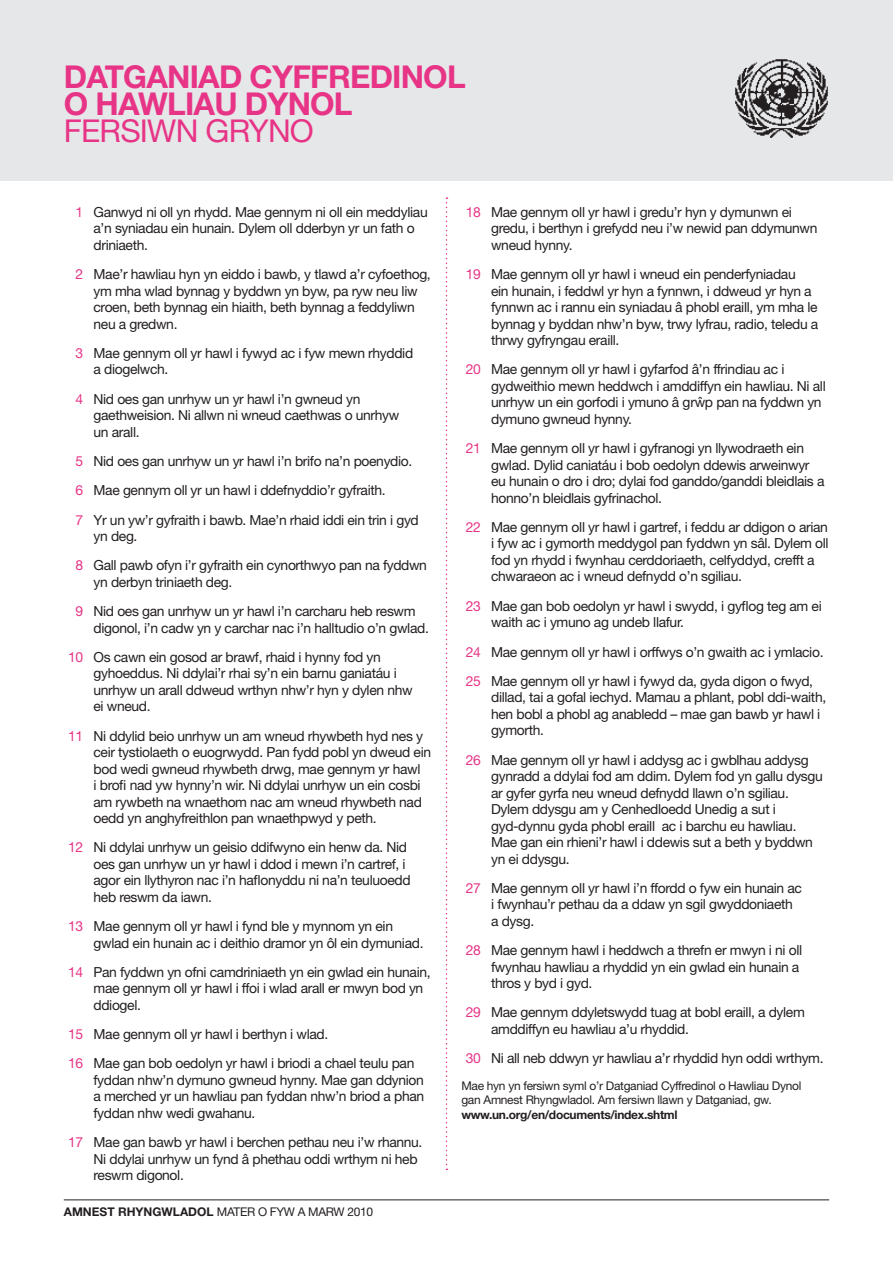
<style>
.page{position:relative;width:893px;height:1263px;background:#fff}
.page>*{position:absolute;margin:0;border:0;box-sizing:border-box;transform-origin:0 0}
.t1{font:700 31.5px/27px "Helvetica Neue";letter-spacing:-.025em;color:#e73486}
.t2{font:31.5px "Helvetica Neue";letter-spacing:-.025em;color:#e73486}
.t3{font:13.8px/16.5px "Helvetica Neue";letter-spacing:-.025em;color:#231f20}
.t4{font:12px/14.2px "Helvetica Neue";letter-spacing:-.025em;color:#231f20}
.t5{font:700 12px "Helvetica Neue";letter-spacing:-.025em;color:#231f20}
.s1{color:#e73486}
.s2{font-weight:700}
</style>
<div class="page">
<hr style="left:64px;top:1199px;width:765px;height:1px;background:#231f20">
<div style="left:0;top:0;width:893px;height:180px;background:#e6e7e9"></div>
<img style="left:735px;top:59px;width:93px;height:79px">
<svg style="left:446px;top:197px;width:1px;height:973px"></svg>
<h1 class="t1" style="left:64px;top:63px;width:403px;text-indent:59px">gan iad cyffredinol o hawliau dynol</h1>
<h1 class="t2" style="left:64px;top:112px;width:246px">Fersiwn gryno</h1>
<h1 class="t1" style="left:64px;top:63px;width:21px">Dat</h1>
<p class="t3" style="left:94px;top:204px;width:336px;text-indent:-18px"><span class="s1">1</span> Ganwyd ni oll yn rhydd. Mae gennym ni oll ein meddyliau a’n syniadau ein hunain. Dylem oll dderbyn yr un fath o driniaeth.</p>
<p class="t3" style="left:94px;top:266px;width:339px;text-indent:-18px"><span class="s1">2</span> Mae’r hawliau hyn yn eiddo i bawb, y tlawd a’r cyfoethog, ym mha wlad bynnag y byddwn yn byw, pa ryw neu liw croen, beth bynnag ein hiaith, beth bynnag a feddyliwn neu a gredwn.</p>
<p class="t3" style="left:94px;top:345px;width:321px;text-indent:-18px"><span class="s1">3</span> Mae gennym oll yr hawl i fywyd ac i fyw mewn rhyddid a diogelwch.</p>
<p class="t3" style="left:94px;top:390px;width:307px;text-indent:-18px"><span class="s1">4</span> N id oes gan unrhyw un yr hawl i’n gwneud yn gaethweision. Ni allwn ni wneud caethwas o unrhyw un arall.</p>
<p class="t3" style="left:76px;top:446px;width:345px;line-height:29.2px"><span class="s1">5</span> N id oes gan unrhyw un yr hawl i’n brifo na’n poenydio.<br><span class="s1">6</span> Mae gennym oll yr un hawl i ddefnyddio’r gyfraith.<br><span class="s1">7</span> Yr un yw’r gyfraith i bawb. Mae’n rhaid iddi ein trin i gyd</p>
<p class="t3" style="left:76px;top:521px;width:353px;line-height:29.2px;text-indent:18px">yn deg.<br><span class="s1">8</span> Gall pawb ofyn i’r gyfraith ein cynorthwyo pan na fyddwn</p>
<p class="t3" style="left:76px;top:567px;width:342px;line-height:29.2px;text-indent:18px">yn derbyn triniaeth deg.<br><span class="s1">9</span> N id oes gan unrhyw un yr hawl i’n carcharu heb reswm</p>
<p class="t3" style="left:68px;top:613px;width:362px;line-height:29.2px;text-indent:25px">digonol, i’n cadw yn y carchar nac i’n halltudio o’n gwlad.<br><span class="s1">10</span> Os cawn ein gosod ar brawf, rhaid i hynny fod yn</p>
<p class="t3" style="left:94px;top:665px;width:321px">gyhoeddus. Ni ddylai’r rhai sy’n ein barnu ganiatáu i unrhyw un arall ddweud wrthyn nhw’r hyn y dylen nhw ei wneud.</p>
<p class="t3" style="left:94px;top:727px;width:339px;text-indent:-25px"><span class="s1">11</span> N i ddylid beio unrhyw un am wneud rhywbeth hyd nes y ceir tystiolaeth o euogrwydd. Pan fydd pobl yn dweud ein bod wedi gwneud rhywbeth drwg, mae gennym yr hawl<br>i brofi nad yw hynny’n wir. Ni ddylai unrhyw un ein cosbi am rywbeth na wnaethom nac am wneud rhywbeth nad oedd yn anghyfreithlon pan wnaethpwyd y peth.</p>
<p class="t3" style="left:94px;top:839px;width:319px;text-indent:-25px"><span class="s1">12</span> N i ddylai unrhyw un geisio ddifwyno ein henw da. Nid oes gan unrhyw un yr hawl i ddod i mewn i’n cartref, i agor ein llythyron nac i’n haflonyddu ni na’n teuluoedd heb reswm da iawn.</p>
<p class="t3" style="left:94px;top:918px;width:331px;text-indent:-25px"><span class="s1">13</span> Mae gennym oll yr hawl i fynd ble y mynnom yn ein gwlad ein hunain ac i deithio dramor yn ôl ein dymuniad.</p>
<p class="t3" style="left:94px;top:963px;width:339px;text-indent:-25px"><span class="s1">14</span> Pan fyddwn yn ofni camdriniaeth yn ein gwlad ein hunain, mae gennym oll yr hawl i ffoi i wlad arall er mwyn bod yn ddiogel.</p>
<p class="t3" style="left:68px;top:1019px;width:348px;line-height:29.2px"><span class="s1">15</span> Mae gennym oll yr hawl i berthyn i wlad.<br><span class="s1">16</span> Mae gan bob oedolyn yr hawl i briodi a chael teulu pan</p>
<p class="t3" style="left:94px;top:1071px;width:332px;text-align:justify">fyddan nhw’n dymuno gwneud hynny. Mae gan ddynion a merched yr un hawliau pan fyddan nhw’n briod a phan fyddan nhw wedi gwahanu.</p>
<p class="t3" style="left:94px;top:1134px;width:330px;text-indent:-25px"><span class="s1">17</span> Mae gan bawb yr hawl i berchen pethau neu i’w rhannu.<br>Ni ddylai unrhyw un fynd â phethau oddi wrthym ni heb reswm digonol.</p>
<p class="t4" style="left:64px;top:1204px;width:311px"><span class="s2">AMNEST Rhyngwladol</span> MATER O FYW A MARW 2010</p>
<p class="t3" style="left:491px;top:204px;width:328px;text-indent:-25px"><span class="s1">18</span> Mae gennym oll yr hawl i gredu’r hyn y dymunwn ei gredu, i berthyn i grefydd neu i’w newid pan ddymunwn wneud hynny.</p>
<p class="t3" style="left:491px;top:266px;width:329px;text-indent:-25px"><span class="s1">19</span> Mae gennym oll yr hawl i wneud ein penderfyniadau<br>ein hunain, i feddwl yr hyn a fynnwn, i ddweud yr hyn a fynnwn ac i rannu ein syniadau â phobl eraill, ym mha le bynnag y byddan nhw’n byw, trwy lyfrau, radio, teledu a thrwy gyfryngau eraill.</p>
<p class="t3" style="left:491px;top:361px;width:336px;text-indent:-25px"><span class="s1">20</span> Mae gennym oll yr hawl i gyfarfod â’n ffrindiau ac i gydweithio mewn heddwch i amddiffyn ein hawliau. Ni all unrhyw un ein gorfodi i ymuno â grwˆ p pan na fyddwn yn dymuno gwneud hynny.</p>
<p class="t3" style="left:491px;top:440px;width:335px;text-indent:-25px"><span class="s1">21</span> Mae gennym oll yr hawl i gyfranogi yn llywodraeth ein gwlad. Dylid caniatáu i bob oedolyn ddewis arweinwyr eu hunain o dro i dro; dylai fod ganddo/ganddi bleidlais a honno’n bleidlais gyfrinachol.</p>
<p class="t3" style="left:491px;top:519px;width:339px;text-indent:-25px"><span class="s1">22</span> Mae gennym oll yr hawl i gartref, i feddu ar ddigon o arian i fyw ac i gymorth meddygol pan fyddwn yn sâl. Dylem oll fod yn rhydd i fwynhau cerddoriaeth, celfyddyd, crefft a chwaraeon ac i wneud defnydd o’n sgiliau.</p>
<p class="t3" style="left:491px;top:597px;width:332px;text-indent:-25px"><span class="s1">23</span> Mae gan bob oedolyn yr hawl i swydd, i gyflog teg am ei waith ac i ymuno ag undeb llafur.</p>
<p class="t3" style="left:466px;top:637px;width:359px;line-height:29.2px"><span class="s1">24</span> Mae gennym oll yr hawl i orffwys o’n gwaith ac i ymlacio.<br><span class="s1">25</span> Mae gennym oll yr hawl i fywyd da, gyda digon o fwyd,</p>
<p class="t3" style="left:491px;top:689px;width:337px">dillad, tai a gofal iechyd. Mamau a phlant, pobl ddi-waith, hen bobl a phobl ag anabledd – mae gan bawb yr hawl i gymorth.</p>
<p class="t3" style="left:491px;top:751px;width:333px;text-indent:-25px"><span class="s1">26</span> Mae gennym oll yr hawl i addysg ac i gwblhau addysg gynradd a ddylai fod am ddim. Dylem fod yn gallu dysgu ar gyfer gyrfa neu wneud defnydd llawn o’n sgiliau.<br>Dylem ddysgu am y Cenhedloedd Unedig a sut i gyd-dynnu gyda phobl eraill ac i barchu eu hawliau.<br>Mae gan ein rhieni’r hawl i ddewis sut a beth y byddwn yn ei ddysgu.</p>
<p class="t3" style="left:491px;top:879px;width:312px;text-indent:-25px"><span class="s1">27</span> Mae gennym oll yr hawl i’n ffordd o fyw ein hunain ac i fwynhau’r pethau da a ddaw yn sgil gwyddoniaeth a dysg.</p>
<p class="t3" style="left:491px;top:942px;width:313px;text-indent:-25px"><span class="s1">28</span> Mae gennym hawl i heddwch a threfn er mwyn i ni oll fwynhau hawliau a rhyddid yn ein gwlad ein hunain a thros y byd i gyd.</p>
<p class="t3" style="left:491px;top:1004px;width:315px;text-indent:-25px"><span class="s1">29</span> Mae gennym ddyletswydd tuag at bobl eraill, a dylem amddiffyn eu hawliau a’u rhyddid.</p>
<p class="t3" style="left:466px;top:1050px;width:359px"><span class="s1">30</span> N i all neb ddwyn yr hawliau a’r rhyddid hyn oddi wrthym.</p>
<p class="t4" style="left:461px;top:1078px;width:341px">Mae hyn yn fersiwn syml o’r Datganiad Cyffredinol o Hawliau Dynol gan Amnest Rhyngwladol. Am fersiwn llawn y Datganiad, gw.</p>
<p class="t5" style="left:461px;top:1107px;width:218px">www.un.org/en/documents/index.shtml</p>
</div>
